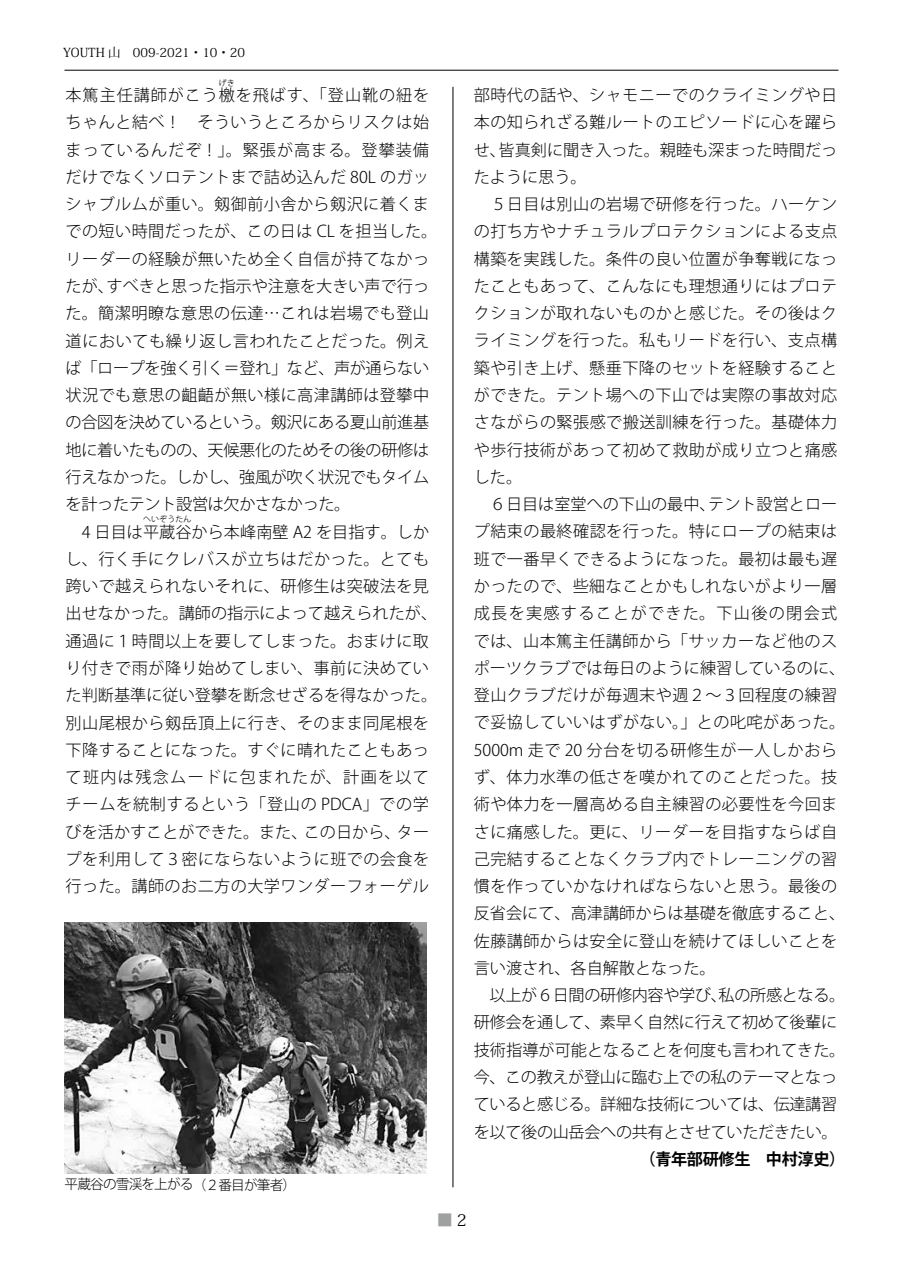
<style>
.page{position:relative;width:903px;height:1275px;background:#fff}
.page>*{position:absolute;margin:0;border:0;box-sizing:border-box;transform-origin:0 0}
.t1{font:300 16.1px/27.3px "Koz Go Pro";letter-spacing:.025em;color:#000}
.t2{font:300 16.1px "Koz Go Pro";letter-spacing:.055em;color:#000}
.t3{font:700 16.1px "Koz Go Pro";letter-spacing:-.02em;color:#000}
.t4{font:16.1px "Koz Min Pr 6 N";color:#9fa0a0}
.t5{font:300 13.65px "Koz Go Std";letter-spacing:-.065em;color:#000}
.t6{font:12.42px "Koz Min Pr 6 N";color:#000}
.t7{font:300 8.05px "Koz Go Pro";color:#000}
.s1{color:#000}
</style>
<div class="page">
<hr style="left:64px;top:70px;width:774px;height:1px;background:#000">
<hr style="left:453px;top:87px;width:1px;height:1100px;background:#000">
<img style="left:64px;top:922px;width:363px;height:251px">
<p class="t6" style="left:63px;top:46px;width:183px">YOUTH 山　009-2021・10・20</p>
<p class="t2" style="left:66px;top:85px;width:365px">本篤主任講師がこう檄を飛ばす、「登山靴の紐を</p>
<p class="t7" style="left:219px;top:78px;width:18px">げき</p>
<p class="t1" style="left:66px;top:109px;width:373px">ちゃんと結べ！　そういうところからリスクは始まっているんだぞ！」。緊張が高まる。登攀装備だけでなくソロテントまで詰め込んだ 80L のガッシャブルムが重い。剱御前小舎から剱沢に着くまでの短い時間だったが、この日は CL を担当した。リーダーの経験が無いため全く自信が持てなかったが、すべきと思った指示や注意を大きい声で行った。簡潔明瞭な意思の伝達…これは岩場でも登山道においても繰り返し言われたことだった。例えば「ロープを強く引く＝登れ」など、声が通らない状況でも意思の齟齬が無い様に高津講師は登攀中の合図を決めているという。剱沢にある夏山前進基地に着いたものの、天候悪化のためその後の研修は行えなかった。しかし、強風が吹く状況でもタイムを計ったテント設営は欠かさなかった。<br>　4 日目は平蔵谷から本峰南壁 A2 を目指す。しか</p>
<p class="t7" style="left:143px;top:514px;width:50px">へいぞうたん</p>
<p class="t1" style="left:66px;top:545px;width:373px">し、行く手にクレバスが立ちはだかった。とても跨いで越えられないそれに、研修生は突破法を見出せなかった。講師の指示によって越えられたが、通過に１時間以上を要してしまった。おまけに取り付きで雨が降り始めてしまい、事前に決めていた判断基準に従い登攀を断念せざるを得なかった。別山尾根から剱岳頂上に行き、そのまま同尾根を下降することになった。すぐに晴れたこともあって班内は残念ムードに包まれたが、計画を以てチームを統制するという「登山の PDCA」での学びを活かすことができた。また、この日から、タープを利用して３密にならないように班での会食を行った。講師のお二方の大学ワンダーフォーゲル</p>
<p class="t5" style="left:65px;top:1176px;width:233px">平蔵谷の雪渓を上がる（２番目が筆者）</p>
<p class="t1" style="left:474px;top:82px;width:373px">部時代の話や、シャモニーでのクライミングや日本の知られざる難ルートのエピソードに心を躍らせ、皆真剣に聞き入った。親睦も深まった時間だったように思う。<br>　５日目は別山の岩場で研修を行った。ハーケンの打ち方やナチュラルプロテクションによる支点構築を実践した。条件の良い位置が争奪戦になったこともあって、こんなにも理想通りにはプロテクションが取れないものかと感じた。その後はクライミングを行った。私もリードを行い、支点構築や引き上げ、懸垂下降のセットを経験することができた。テント場への下山では実際の事故対応さながらの緊張感で搬送訓練を行った。基礎体力や歩行技術があって初めて救助が成り立つと痛感した。<br>　６日目は室堂への下山の最中、テント設営とロープ結束の最終確認を行った。特にロープの結束は班で一番早くできるようになった。最初は最も遅かったので、些細なことかもしれないがより一層成長を実感することができた。下山後の閉会式では、山本篤主任講師から「サッカーなど他のスポーツクラブでは毎日のように練習しているのに、登山クラブだけが毎週末や週２～３回程度の練習で妥協していいはずがない。」との叱咤があった。<br>5000m 走で 20 分台を切る研修生が一人しかおらず、体力水準の低さを嘆かれてのことだった。技術や体力を一層高める自主練習の必要性を今回まさに痛感した。更に、リーダーを目指すならば自己完結することなくクラブ内でトレーニングの習慣を作っていかなければならないと思う。最後の反省会にて、高津講師からは基礎を徹底すること、佐藤講師からは安全に登山を続けてほしいことを言い渡され、各自解散となった。<br>　以上が６日間の研修内容や学び、私の所感となる。研修会を通して、素早く自然に行えて初めて後輩に技術指導が可能となることを何度も言われてきた。今、この教えが登山に臨む上での私のテーマとなっていると感じる。詳細な技術については、伝達講習を以て後の山岳会への共有とさせていただきたい。</p>
<p class="t3" style="left:639px;top:1149px;width:207px">（青年部研修生　中村淳史）</p>
<p class="t4" style="left:437px;top:1211px;width:32px">■ <span class="s1">2</span></p>
</div>
